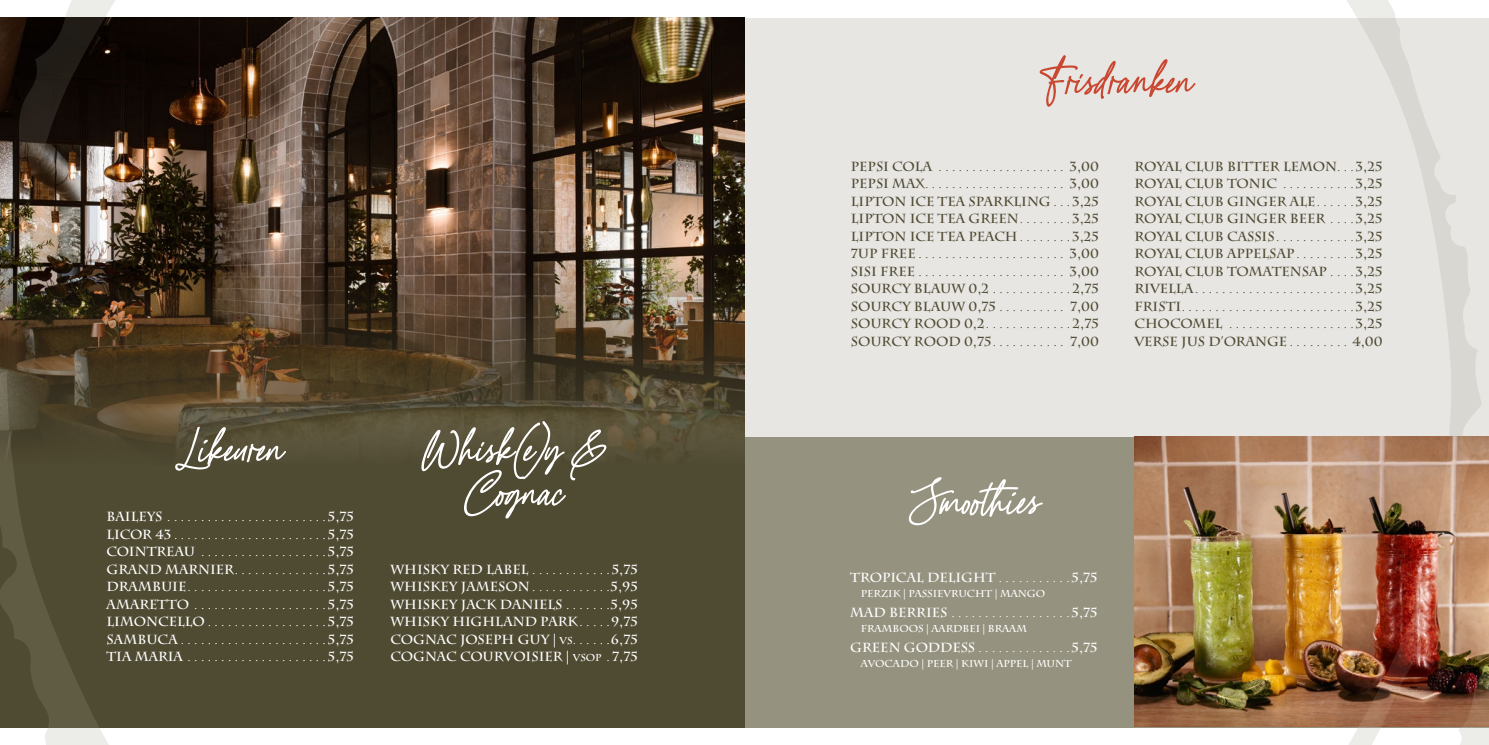
<style>
.page{position:relative;width:1489px;height:745px;background:#fff}
.page>*{position:absolute;margin:0;border:0;box-sizing:border-box;transform-origin:0 0}
.t1{font:italic 700 50px/43.8px "Bourdos";color:#fff;text-align:center}
.t2{font:italic 700 50px "Bourdos";color:#c94831}
.t3{font:700 13.12px/17.5px "Charlemagne Std";color:#4f4a32;text-align:justify}
.t4{font:700 13.12px/17.5px "Charlemagne Std";color:#fff;text-align:justify}
.t5{font:11.25px/17.5px "Charlemagne Std";color:#fff;text-align:justify}
.t6{font:11.25px/17.5px "Charlemagne Std";color:#4f4a32}
.t7{font:700 10px "Charlemagne Std";color:#fff}
.s1{font-weight:700;font-size:13.12px}
.s2{font-weight:400;font-size:11.25px}
.s3{font-size:10px}
</style>
<div class="page">
<div style="left:0;top:18px;width:1488px;height:708px;background:#e8e6e3"></div>
<div style="left:744px;top:436px;width:744px;height:290px;background:#95927f"></div>
<div style="left:0;top:18px;width:745px;height:708px;background:#4f4a32"></div>
<img style="left:482px;top:18px;width:262px;height:439px">
<img style="left:1134px;top:436px;width:39px;height:290px">
<svg style="left:1481px;top:436px;width:7px;height:308px;background:#b7916f"></svg>
<img style="left:1173px;top:436px;width:308px;height:308px">
<svg style="left:0;top:0;width:482px;height:744px"></svg>
<svg style="left:1347px;top:0;width:134px;height:436px"></svg>
<h1 class="t1" style="left:178px;top:429px;width:106px">Likeuren</h1>
<p class="t5" style="left:106px;top:508px;width:249px"><span class="s1">BAILEYS</span> . . . . . . . . . . . . . . . . . . . . . . . <span class="s1">5,75<br>LICOR 43</span> . . . . . . . . . . . . . . . . . . . . . . <span class="s1">5,75<br>COINTREAU</span> . . . . . . . . . . . . . . . . . . <span class="s1">5,75</span></p>
<p class="t4" style="left:106px;top:560px;width:249px">GRAND MARNIER <span class="s2">. . . . . . . . . . . . .</span> 5,75</p>
<p class="t5" style="left:106px;top:578px;width:249px"><span class="s1">DRAMBUIE</span> . . . . . . . . . . . . . . . . . . . . <span class="s1">5,75<br>AMARETTO</span> . . . . . . . . . . . . . . . . . . . <span class="s1">5,75<br>LIMONCELLO</span> . . . . . . . . . . . . . . . . . <span class="s1">5,75<br>SAMBUCA</span> . . . . . . . . . . . . . . . . . . . . . <span class="s1">5,75<br>TIA MARIA</span> . . . . . . . . . . . . . . . . . . . . <span class="s1">5,75</span></p>
<h1 class="t1" style="left:424px;top:429px;width:183px">Whisk(e)y &amp;<br>Cognac</h1>
<p class="t4" style="left:390px;top:560px;width:249px">WHISKY RED LABEL <span class="s2">. . . . . . . . . . .</span> 5,75<br>WHISKEY JAMESON <span class="s2">. . . . . . . . . . .</span> 5,95<br>WHISKEY JACK DANIELS <span class="s2">. . . . . .</span> 5,95<br>WHISKY HIGHLAND PARK <span class="s2">. . . .</span> 9,75<br>COGNAC JOSEPH GUY | <span class="s3">VS</span> <span class="s2">. . . . .</span> 6,75<br>COGNAC COURVOISIER | <span class="s3">VSOP</span> <span class="s2">.</span> 7,75</p>
<h1 class="t2" style="left:1040px;top:54px;width:153px">Frisdranken</h1>
<p class="t6" style="left:850px;top:158px;width:250px"><span class="s1">PEPSI COLA</span> . . . . . . . . . . . . . . . . . . . <span class="s1">3,00<br>PEPSI MAX</span> . . . . . . . . . . . . . . . . . . . . . <span class="s1">3,00</span></p>
<p class="t3" style="left:850px;top:192px;width:250px">LIPTON ICE TEA SPARKLING <span class="s2">. .</span> 3,25<br>LIPTON ICE TEA GREEN <span class="s2">. . . . . . .</span> 3,25<br>LIPTON ICE TEA PEACH <span class="s2">. . . . . . .</span> 3,25</p>
<p class="t6" style="left:850px;top:246px;width:250px"><span class="s1">7UP FREE</span> . . . . . . . . . . . . . . . . . . . . . . <span class="s1">3,00<br>SISI FREE</span> . . . . . . . . . . . . . . . . . . . . . . <span class="s1">3,00</span></p>
<p class="t3" style="left:850px;top:280px;width:250px">SOURCY BLAUW 0,2 <span class="s2">. . . . . . . . . . .</span> 2,75<br>SOURCY BLAUW 0,75 <span class="s2">. . . . . . . . . .</span> 7,00<br>SOURCY ROOD 0,2 <span class="s2">. . . . . . . . . . . .</span> 2,75<br>SOURCY ROOD 0,75 <span class="s2">. . . . . . . . . . .</span> 7,00</p>
<p class="t3" style="left:1134px;top:157px;width:250px">ROYAL CLUB BITTER LEMON<span class="s2">. . .</span> 3,25<br>ROYAL CLUB TONIC <span class="s2">. . . . . . . . . .</span> 3,25<br>ROYAL CLUB GINGER ALE <span class="s2">. . . . .</span> 3,25<br>ROYAL CLUB GINGER BEER <span class="s2">. . .</span> 3,25<br>ROYAL CLUB CASSIS <span class="s2">. . . . . . . . . . .</span> 3,25<br>ROYAL CLUB APPELSAP <span class="s2">. . . . . . . .</span> 3,25<br>ROYAL CLUB TOMATENSAP <span class="s2">. . .</span> 3,25</p>
<p class="t6" style="left:1134px;top:281px;width:250px;text-align:justify"><span class="s1">RIVELLA</span> . . . . . . . . . . . . . . . . . . . . . . . <span class="s1">3,25<br>FRISTI</span> . . . . . . . . . . . . . . . . . . . . . . . . . <span class="s1">3,25<br>CHOCOMEL</span> . . . . . . . . . . . . . . . . . . <span class="s1">3,25</span></p>
<p class="t3" style="left:1134px;top:332px;width:250px">VERSE JUS D’ORANGE <span class="s2">. . . . . . . . .</span> 4,00</p>
<h1 class="t1" style="left:909px;top:481px;width:136px">Smoothies</h1>
<p class="t4" style="left:850px;top:569px;width:249px">TROPICAL DELIGHT <span class="s2">. . . . . . . . . .</span> 5,75</p>
<p class="t7" style="left:860px;top:587px;width:186px">PERZIK | PASSIEVRUCHT | MANGO</p>
<p class="t5" style="left:850px;top:604px;width:249px"><span class="s1">MAD BERRIES</span> . . . . . . . . . . . . . . . . . <span class="s1">5,75</span></p>
<p class="t7" style="left:860px;top:622px;width:168px">FRAMBOOS | AARDBEI | BRAAM</p>
<p class="t4" style="left:850px;top:639px;width:249px">GREEN GODDESS <span class="s2">. . . . . . . . . . . . .</span> 5,75</p>
<p class="t7" style="left:860px;top:657px;width:212px">AVOCADO | PEER | KIWI | APPEL | MUNT</p>
</div>
